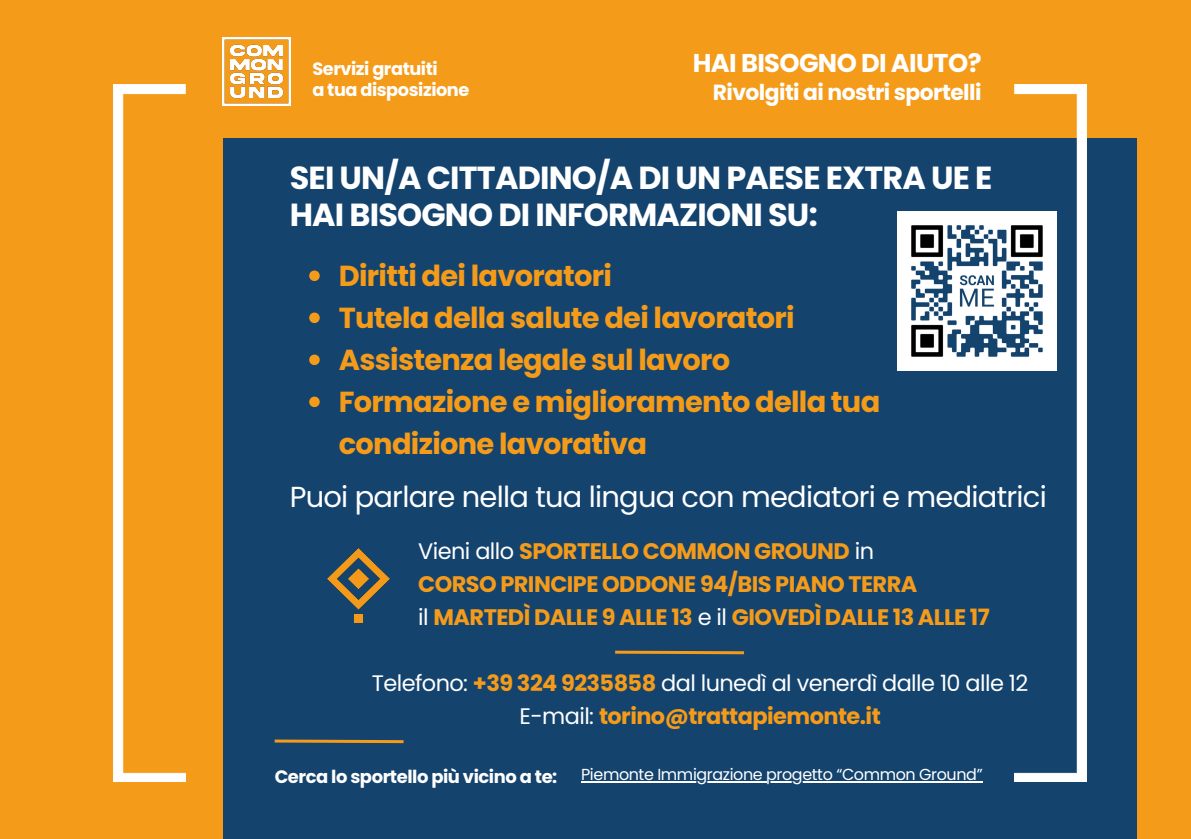
<style>
.page{position:relative;width:1191px;height:839px;background:#fff}
.page>*{position:absolute;margin:0;border:0;box-sizing:border-box;transform-origin:0 0}
.t1{font:700 32px/37.6px "Poppins";letter-spacing:-.025em;color:#fff}
.t2{font:700 29px/42px "Poppins";letter-spacing:-.025em;color:#f59b1a}
.t3{font:29px "Poppins";letter-spacing:-.025em;color:#fff}
.t4{font:700 25.8px "Poppins";letter-spacing:-.025em;color:#fff}
.t5{font:700 22.4px/33px "Poppins";letter-spacing:-.025em;color:#f59b1a}
.t6{font:22.4px/33px "Poppins";letter-spacing:-.025em;color:#fff;text-align:center}
.t7{font:700 21.8px "Poppins";letter-spacing:-.025em;color:#fff}
.t8{font:700 18px "Poppins";letter-spacing:-.025em;color:#fff}
.t9{font:700 17.8px/21px "Poppins";letter-spacing:-.025em;color:#fff}
.t10{font:16px "Poppins";letter-spacing:-.025em;color:#fff}
.s1{font-weight:400;color:#fff}
.s2{font-weight:700;color:#f59b1a}
</style>
<div class="page">
<div style="left:0;top:0;width:1191px;height:838px;background:#f59b1a"></div>
<div style="left:223px;top:138px;width:914px;height:700px;background:#14436e"></div>
<img style="left:223px;top:38px;width:67px;height:67px">
<svg style="left:274px;top:739px;width:130px;height:5px"></svg>
<img style="left:1015px;top:84px;width:71px;height:697px">
<img style="left:113px;top:84px;width:72px;height:697px">
<img style="left:328px;top:549px;width:61px;height:73px">
<hr style="left:581px;top:781px;width:185px;height:2px;background:#fff">
<hr style="left:766px;top:781px;width:216px;height:2px;background:#fff">
<svg style="left:309px;top:270px;width:11px;height:11px"></svg>
<svg style="left:309px;top:312px;width:11px;height:11px"></svg>
<svg style="left:309px;top:354px;width:11px;height:11px"></svg>
<svg style="left:309px;top:396px;width:11px;height:11px"></svg>
<svg style="left:615px;top:650px;width:129px;height:5px"></svg>
<img style="left:898px;top:211px;width:159px;height:159px">
<p class="t9" style="left:312px;top:58px;width:159px">Servizi gratuiti<br>a tua disposizione</p>
<p class="t4" style="left:693px;top:45px;width:290px">HAI BISOGNO DI AIUTO?</p>
<p class="t7" style="left:713px;top:77px;width:270px">Rivolgiti ai nostri sportelli</p>
<h4 class="t1" style="left:290px;top:158px;width:704px">SEI UN/A CITTADINO/A DI UN PAESE EXTRA UE E<br>HAI BISOGNO DI INFORMAZIONI SU:</h4>
<h2 class="t2" style="left:339px;top:254px;width:275px">Diritti dei lavoratori</h2>
<p class="t2" style="left:339px;top:296px;width:457px">Tutela della salute dei lavoratori</p>
<h5 class="t2" style="left:339px;top:338px;width:393px">Assistenza legale sul lavoro</h5>
<h5 class="t2" style="left:339px;top:380px;width:543px">Formazione e miglioramento della tua condizione lavorativa</h5>
<h6 class="t3" style="left:290px;top:476px;width:759px">Puoi parlare nella tua lingua con mediatori e mediatrici</h6>
<p class="t5" style="left:418px;top:534px;width:573px"><span class="s1">Vieni allo</span> SPORTELLO COMMON GROUND <span class="s1">in<br></span>CORSO PRINCIPE ODDONE 94/BIS PIANO TERRA<br><span class="s1">il</span> MARTEDÌ DALLE 9 ALLE 13 <span class="s1">e il</span> GIOVEDÌ DALLE 13 ALLE 17</p>
<p class="t6" style="left:372px;top:666px;width:658px">Telefono: <span class="s2">+39 324 9235858</span> dal lunedì al venerdì dalle 10 alle 12<br>E-mail: <span class="s2">torino@trattapiemonte.it</span></p>
<h1 class="t8" style="left:275px;top:764px;width:284px">Cerca lo sportello più vicino a te:</h1>
<p class="t10" style="left:581px;top:763px;width:403px">Piemonte Immigrazione progetto “Common Ground”</p>
</div>
